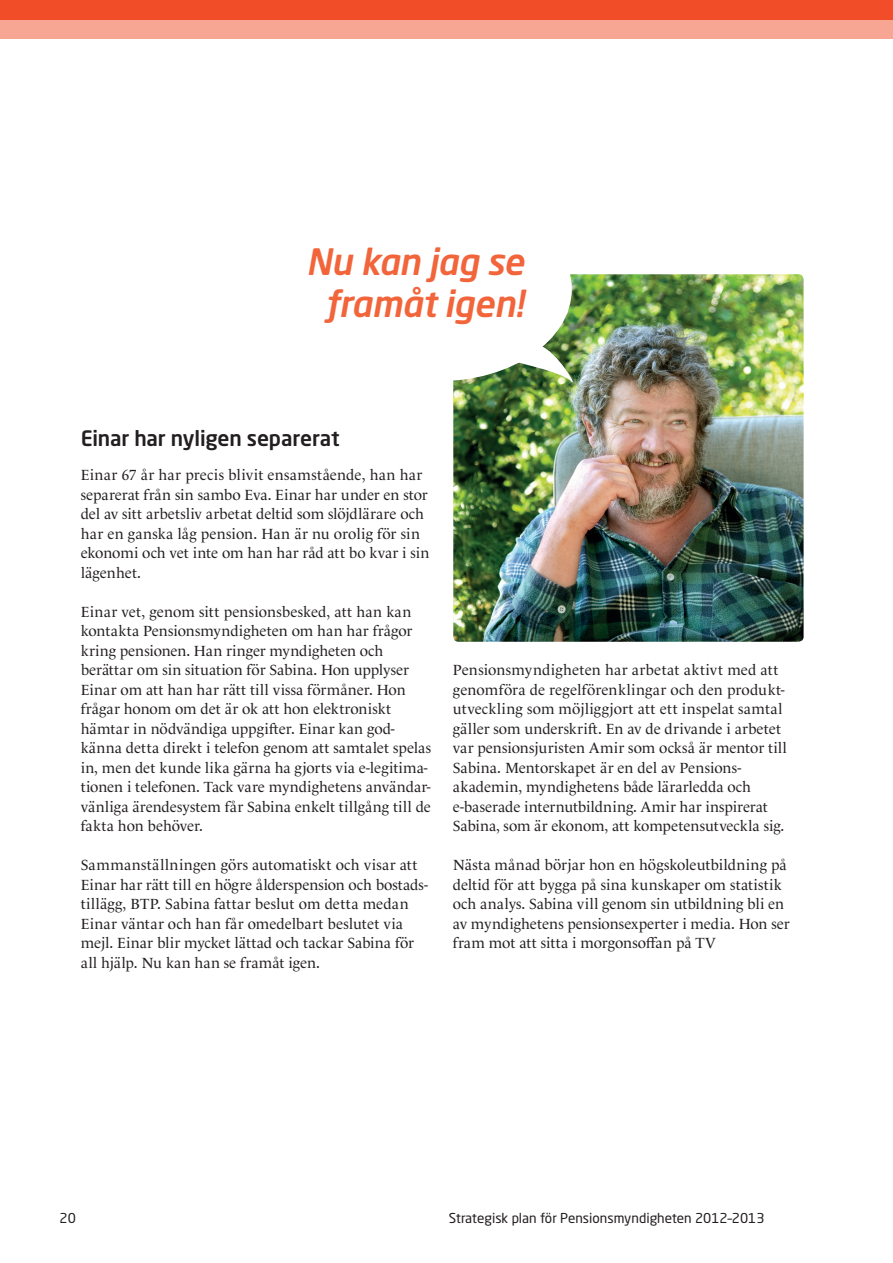
<style>
.page{position:relative;width:893px;height:1263px;background:#fff}
.page>*{position:absolute;margin:0;border:0;box-sizing:border-box;transform-origin:0 0}
.t1{font:italic 500 36px "Neo Sans Pro";letter-spacing:-.015em;color:#f2653b}
.t2{font:500 21px "Neo Sans Pro";letter-spacing:-.01em;color:#231f20}
.t3{font:15px/19.5px "Le Monde Livre Ptf";letter-spacing:.005em;color:#231f20}
.t4{font:13.5px "Neo Sans Pro";color:#231f20}
</style>
<div class="page">
<div style="left:0;top:0;width:893px;height:38px;background:#f7a693"></div>
<div style="left:0;top:0;width:893px;height:19px;background:#f04d28"></div>
<img style="left:453px;top:274px;width:351px;height:368px">
<div style="left:305px;top:197px;width:267px;height:184px;background:#fff;border-radius:50%"></div>
<img style="left:515px;top:339px;width:65px;height:51px">
<p class="t1" style="left:306px;top:239px;width:219px">Nu kan jag se</p>
<p class="t1" style="left:325px;top:281px;width:200px">framåt igen!</p>
<p class="t2" style="left:81px;top:425px;width:260px">Einar har nyligen separerat</p>
<p class="t3" style="left:81px;top:464px;width:350px">Einar 67 år har precis blivit ensamstående, han har separerat från sin sambo Eva. Einar har under en stor del av sitt arbetsliv arbetat deltid som slöjdlärare och har en ganska låg pension. Han är nu orolig för sin ekonomi och vet inte om han har råd att bo kvar i sin lägenhet.</p>
<p class="t3" style="left:81px;top:601px;width:352px">Einar vet, genom sitt pensionsbesked, att han kan kontakta Pensionsmyndigheten om han har frågor kring pensionen. Han ringer myndigheten och berättar om sin situation för Sabina. Hon upplyser Einar om att han har rätt till vissa förmåner. Hon frågar honom om det är ok att hon elektroniskt hämtar in nödvändiga uppgifter. Einar kan god&shy;känna detta direkt i telefon genom att samtalet spelas in, men det kunde lika gärna ha gjorts via e-legitima&shy;tionen i telefonen. Tack vare myndighetens användar&shy;vänliga ärendesystem får Sabina enkelt tillgång till de fakta hon behöver.</p>
<p class="t3" style="left:81px;top:854px;width:338px">Sammanställningen görs automatiskt och visar att</p>
<p class="t3" style="left:81px;top:874px;width:349px">Einar har rätt till en högre ålderspension och bostads&shy;tillägg, BTP. Sabina fattar beslut om detta medan Einar väntar och han får omedelbart beslutet via mejl. Einar blir mycket lättad och tackar Sabina för all hjälp. Nu kan han se framåt igen.</p>
<p class="t3" style="left:453px;top:659px;width:336px">Pensionsmyndigheten har arbetat aktivt med att genomföra de regelförenklingar och den produkt&shy;utveckling som möjliggjort att ett inspelat samtal gäller som underskrift. En av de drivande i arbetet var pensionsjuristen Amir som också är mentor till Sabina. Mentorskapet är en del av Pensions&shy;akademin, myndighetens både lärarledda och e-baserade internutbildning. Amir har inspirerat Sabina, som är ekonom, att kompetensutveckla sig.</p>
<p class="t3" style="left:453px;top:854px;width:338px">Nästa månad börjar hon en högskoleutbildning på deltid för att bygga på sina kunskaper om statistik och analys. Sabina vill genom sin utbildning bli en av myndighetens pensionsexperter i media. Hon ser fram mot att sitta i morgonsoffan på TV</p>
<p class="t4" style="left:60px;top:1210px;width:18px">20</p>
<p class="t4" style="left:449px;top:1210px;width:317px">Strategisk plan för Pensionsmyndigheten 2012–2013</p>
</div>
